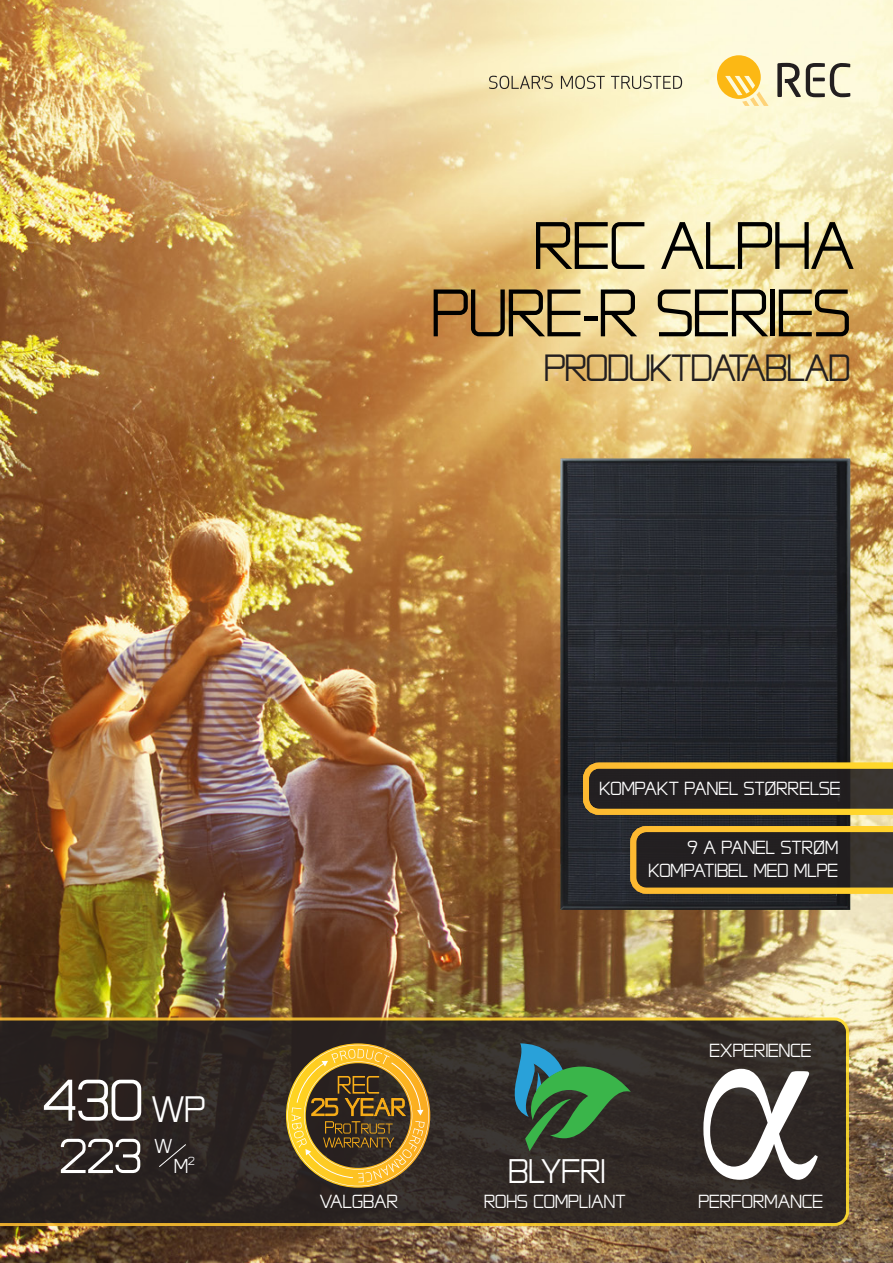
<style>
.page{position:relative;width:893px;height:1263px;background:#fff}
.page>*{position:absolute;margin:0;border:0;box-sizing:border-box;transform-origin:0 0}
.t1{font:269.85px "Garamond";color:#fff}
.t2{font:79.5px/67.3px "REC Tech 2011";letter-spacing:-.01em;color:#000;text-align:right}
.t3{font:69.45px "REC Tech 2011";color:#fff}
.t4{font:58.2px "REC Tech 2011";color:#fff}
.t5{font:45px "REC Tech 2011";letter-spacing:-.02em;color:#231f20}
.front_body{font:43.65px "REC Tech 2011";color:#fff}
.t6{font:40.5px "REC Tech 2011";color:#fff}
.front_body-2{font:23.85px "REC Tech 2011";color:#fff}
.front_body-3{font:22.5px/23.1px "REC Tech 2011";color:#fff;text-align:right}
.Body_Text{font:22.5px "REC Tech 2011";color:#fff}
</style>
<div class="page">
<img style="left:0;top:0;width:893px;height:1263px">
<svg style="left:0;top:1017px;width:849px;height:209px;background:#372e25"></svg>
<svg style="left:717px;top:55px;width:52px;height:51px;background:#fcd876"></svg>
<svg style="left:777px;top:63px;width:73px;height:34px;background:#aeaa97"></svg>
<svg style="left:489px;top:76px;width:64px;height:13px"></svg>
<svg style="left:561px;top:76px;width:44px;height:13px"></svg>
<svg style="left:611px;top:76px;width:71px;height:13px"></svg>
<svg style="left:158px;top:1143px;width:29px;height:25px"></svg>
<svg style="left:515px;top:1043px;width:116px;height:108px;background:#336047"></svg>
<svg style="left:286px;top:1043px;width:144px;height:145px;background:#876b2c"></svg>
<img style="left:560px;top:459px;width:290px;height:450px">
<svg style="left:630px;top:826px;width:263px;height:71px;background:#504327"></svg>
<svg style="left:583px;top:762px;width:310px;height:53px;background:#5b4b26"></svg>
<p class="t2" style="left:431px;top:209px;width:425px">REC ALPHA<br>PURE-R SERIES</p>
<p class="t5" style="left:544px;top:347px;width:308px">PRODUKTDATABLAD</p>
<p class="t3" style="left:43px;top:1068px;width:102px">430</p>
<p class="front_body" style="left:152px;top:1089px;width:55px">WP</p>
<p class="t4" style="left:60px;top:1129px;width:84px">223</p>
<p class="front_body-2" style="left:155px;top:1135px;width:19px">W</p>
<p class="front_body-2" style="left:174px;top:1154px;width:22px">M<sup>2</sup></p>
<p class="Body_Text" style="left:320px;top:1191px;width:80px">VALGBAR</p>
<p class="front_body-3" style="left:599px;top:776px;width:243px">KOMPAKT PANEL STØRRELSE</p>
<p class="front_body-3" style="left:648px;top:835px;width:191px">9 A PANEL STRØM<br>KOMPATIBEL MED MLPE</p>
<p class="t6" style="left:509px;top:1152px;width:98px">BLYFRI</p>
<p class="front_body-3" style="left:484px;top:1189px;width:143px">ROHS COMPLIANT</p>
<p class="front_body-3" style="left:709px;top:1037px;width:104px">EXPERIENCE</p>
<p class="t1" style="left:695px;top:911px;width:132px">α</p>
<p class="front_body-3" style="left:698px;top:1189px;width:126px">PERFORMANCE</p>
</div>
